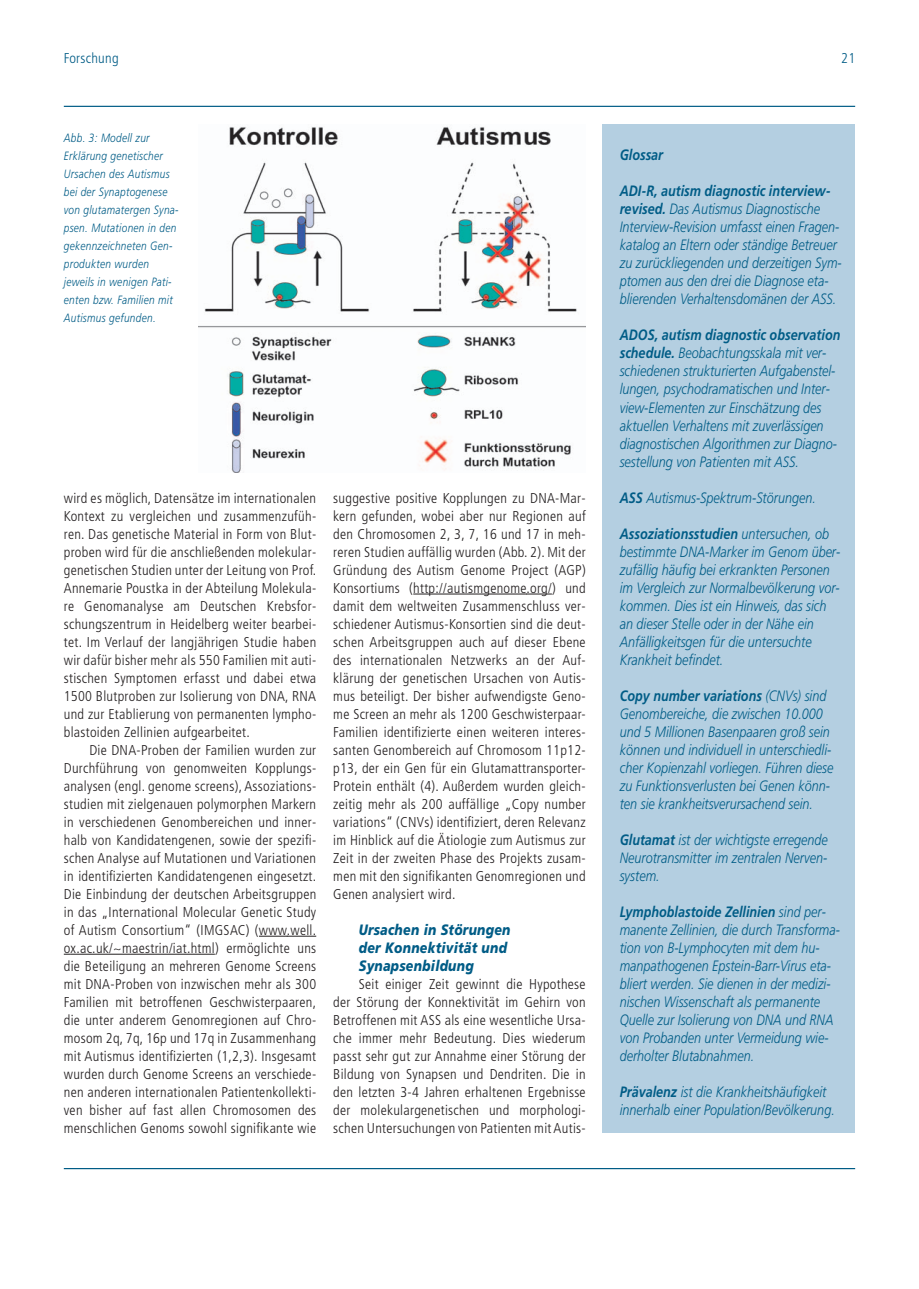
<style>
.page{position:relative;width:919px;height:1289px;background:#fff}
.page>*{position:absolute;margin:0;border:0;box-sizing:border-box;transform-origin:0 0}
.t1{font:italic 300 15px/18px "Frutiger LT";color:#005c86;scale:.84 1}
.t2{font:italic 900 15px/18px "Frutiger LT";letter-spacing:.02em;color:#005c86;scale:.83 1}
.t3{font:italic 700 15px "Frutiger LT";color:#005c86;scale:.84 1}
.t4{font:300 condensed 14.25px/18px "Frutiger LT";letter-spacing:.02em;color:#231f20;text-align:justify}
.t5{font:300 condensed 14.25px "Frutiger LT";letter-spacing:.02em;color:#005c86}
.t6{font:italic 300 12px/18px "Frutiger LT";letter-spacing:.03em;color:#005c86;scale:.84 1}
.s1{font-weight:700}
</style>
<div class="page">
<hr style="left:64px;top:106px;width:791px;height:1px;background:#005c86">
<hr style="left:64px;top:1167px;width:791px;height:2px;background:#005c86">
<svg style="left:259px;top:935px;width:57px;height:1px"></svg>
<hr style="left:71px;top:953px;width:144px;height:1px;background:#231f20">
<hr style="left:413px;top:593px;width:114px;height:1px;background:#231f20">
<svg style="left:526px;top:593px;width:26px;height:1px"></svg>
<div style="left:602px;top:124px;width:253px;height:1008px;background:#b4cfe1"></div>
<img style="left:198px;top:126px;width:387px;height:347px">
<p class="t5" style="left:64px;top:53px;width:56px">Forschung</p>
<p class="t5" style="left:841px;top:53px;width:15px">21</p>
<p class="t6" style="left:64px;top:130px;width:138px">Abb. 3: Modell zur<br>Erklärung genetischer<br>Ursachen des Autismus bei der Synaptogenese von glutamatergen Syna&shy;psen. Mutationen in den gekennzeichneten Gen&shy;produkten wurden jeweils in wenigen Pati&shy;enten bzw. Familien mit<br>Autismus gefunden.</p>
<p class="t4" style="left:64px;top:489px;width:254px">wird es möglich, Datensätze im internationalen Kontext zu vergleichen und zusammenzufüh&shy;ren. Das genetische Material in Form von Blut&shy;proben wird für die anschließenden molekular&shy;genetischen Studien unter der Leitung von Prof.<br>Annemarie Poustka in der Abteilung Molekula&shy;re Genomanalyse am Deutschen Krebsfor&shy;schungszentrum in Heidelberg weiter bearbei&shy;tet. Im Verlauf der langjährigen Studie haben wir dafür bisher mehr als 550 Familien mit auti&shy;stischen Symptomen erfasst und dabei etwa 1500 Blutproben zur Isolierung von DNA, RNA und zur Etablierung von permanenten lympho&shy;blastoiden Zellinien aufgearbeitet.</p>
<p class="t4" style="left:64px;top:741px;width:254px;text-indent:26px">Die DNA-Proben der Familien wurden zur Durchführung von genomweiten Kopplungs&shy;analysen (engl. genome screens), Assoziations&shy;studien mit zielgenauen polymorphen Markern in verschiedenen Genombereichen und inner&shy;halb von Kandidatengenen, sowie der spezifi&shy;schen Analyse auf Mutationen und Variationen in identifizierten Kandidatengenen eingesetzt.<br>Die Einbindung der deutschen Arbeitsgruppen in das „International Molecular Genetic Study of Autism Consortium“ (IMGSAC) (www.well. ox.ac.uk/~maestrin/iat.html) ermöglichte uns die Beteiligung an mehreren Genome Screens mit DNA-Proben von inzwischen mehr als 300<br>Familien mit betroffenen Geschwisterpaaren, die unter anderem Genomregionen auf Chro&shy;mosom 2q, 7q, 16p und 17q in Zusammenhang mit Autismus identifizierten (1,2,3). Insgesamt wurden durch Genome Screens an verschiede&shy;nen anderen internationalen Patientenkollekti&shy;ven bisher auf fast allen Chromosomen des menschlichen Genoms sowohl signifikante wie</p>
<p class="t4" style="left:333px;top:489px;width:254px">suggestive positive Kopplungen zu DNA-Mar&shy;kern gefunden, wobei aber nur Regionen auf den Chromosomen 2, 3, 7, 16 und 17 in meh&shy;reren Studien auffällig wurden (Abb. 2). Mit der Gründung des Autism Genome Project (AGP)<br>Konsortiums (http://autismgenome.org/) und damit dem weltweiten Zusammenschluss ver&shy;schiedener Autismus-Konsortien sind die deut&shy;schen Arbeitsgruppen auch auf dieser Ebene des internationalen Netzwerks an der Auf&shy;klärung der genetischen Ursachen von Autis&shy;mus beteiligt. Der bisher aufwendigste Geno&shy;me Screen an mehr als 1200 Geschwisterpaar-Familien identifizierte einen weiteren interes&shy;santen Genombereich auf Chromosom 11p12- p13, der ein Gen für ein Glutamattransporter-Protein enthält (4). Außerdem wurden gleich&shy;zeitig mehr als 200 auffällige „Copy number variations“ (CNVs) identifiziert, deren Relevanz im Hinblick auf die Ätiologie zum Autismus zur Zeit in der zweiten Phase des Projekts zusam&shy;men mit den signifikanten Genomregionen und Genen analysiert wird.</p>
<p class="t2" style="left:359px;top:921px;width:184px">Ursachen in Störungen der Konnektivität und<br>Synapsenbildung</p>
<p class="t4" style="left:333px;top:975px;width:254px;text-indent:26px">Seit einiger Zeit gewinnt die Hypothese der Störung der Konnektivität im Gehirn von Betroffenen mit ASS als eine wesentliche Ursa&shy;che immer mehr Bedeutung. Dies wiederum passt sehr gut zur Annahme einer Störung der Bildung von Synapsen und Dendriten. Die in den letzten 3-4 Jahren erhaltenen Ergebnisse der molekulargenetischen und morphologi&shy;schen Untersuchungen von Patienten mit Autis-</p>
<p class="t3" style="left:619px;top:149px;width:53px">Glossar</p>
<p class="t1" style="left:619px;top:183px;width:266px"><span class="s1">ADI-R, autism diagnostic interview&shy;revised.</span> Das Autismus Diagnostische Interview-Revision umfasst einen Fragen&shy;katalog an Eltern oder ständige Betreuer zu zurückliegenden und derzeitigen Sym&shy;ptomen aus den drei die Diagnose eta&shy;blierenden Verhaltensdomänen der ASS.</p>
<p class="t1" style="left:619px;top:327px;width:264px"><span class="s1">ADOS, autism diagnostic observation schedule.</span> Beobachtungsskala mit ver&shy;schiedenen strukturierten Aufgabenstel&shy;lungen, psychodramatischen und Inter&shy;view-Elementen zur Einschätzung des aktuellen Verhaltens mit zuverlässigen diagnostischen Algorithmen zur Diagno&shy;sestellung von Patienten mit ASS.</p>
<p class="t1" style="left:619px;top:489px;width:235px"><span class="s1">ASS</span> Autismus-Spektrum-Störungen.</p>
<p class="t1" style="left:619px;top:525px;width:264px"><span class="s1">Assoziationsstudien</span> untersuchen, ob bestimmte DNA-Marker im Genom über&shy;zufällig häufig bei erkrankten Personen im Vergleich zur Normalbevölkerung vor&shy;kommen. Dies ist ein Hinweis, das sich an dieser Stelle oder in der Nähe ein Anfälligkeitsgen für die untersuchte Krankheit befindet.</p>
<p class="t1" style="left:619px;top:687px;width:256px"><span class="s1">Copy number variations</span> (CNVs) sind Genombereiche, die zwischen 10.000 und 5 Millionen Basenpaaren groß sein können und individuell in unterschiedli&shy;cher Kopienzahl vorliegen. Führen diese zu Funktionsverlusten bei Genen könn&shy;ten sie krankheitsverursachend sein.</p>
<p class="t1" style="left:619px;top:831px;width:249px;text-align:justify"><span class="s1">Glutamat</span> ist der wichtigste erregende Neurotransmitter im zentralen Nerven&shy;system.</p>
<p class="t1" style="left:619px;top:903px;width:263px"><span class="s1">Lymphoblastoide Zellinien</span> sind per&shy;manente Zellinien, die durch Transforma&shy;tion von B-Lymphocyten mit dem hu&shy;manpathogenen Epstein-Barr-Virus eta&shy;bliert werden. Sie dienen in der medizi&shy;nischen Wissenschaft als permanente Quelle zur Isolierung von DNA und RNA von Probanden unter Vermeidung wie&shy;derholter Blutabnahmen.</p>
<p class="t1" style="left:619px;top:1083px;width:257px"><span class="s1">Prävalenz</span> ist die Krankheitshäufigkeit innerhalb einer Population/Bevölkerung.</p>
</div>
